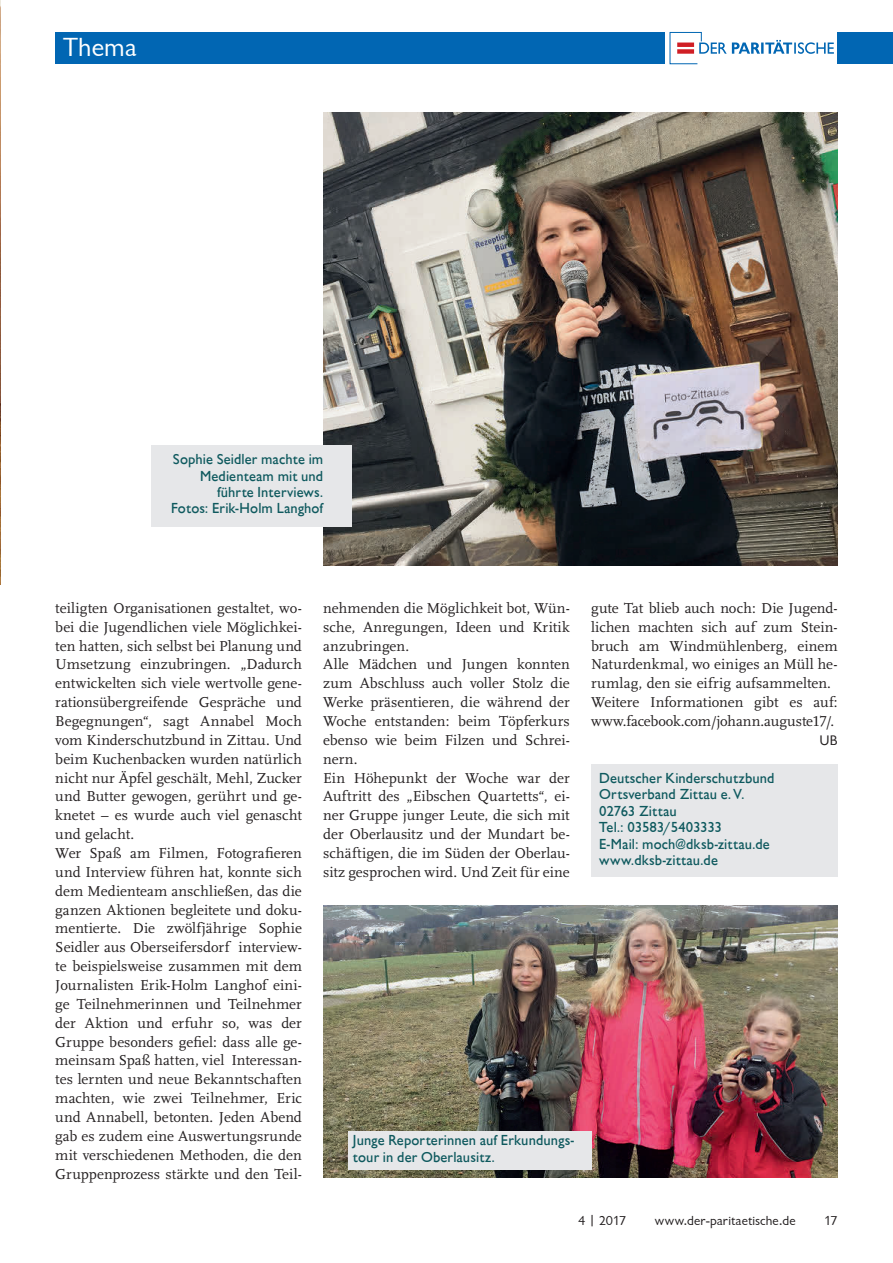
<style>
.page{position:relative;width:893px;height:1263px;background:#fff}
.page>*{position:absolute;margin:0;border:0;box-sizing:border-box;transform-origin:0 0}
.t1{font:27px "Chantilly";color:#fff}
.t2{font:15px/18.9px "Scala LF";letter-spacing:.005em;color:#231f20}
.t3{font:500 15px/16.5px "Chantilly";letter-spacing:.01em;color:#0e595e}
.t4{font:14.25px "Chantilly";color:#231f20}
.t5{font:13.5px "Chantilly";letter-spacing:.01em;color:#231f20}
</style>
<div class="page">
<div style="left:55px;top:32px;width:838px;height:32px;background:#0166b3"></div>
<div style="left:665px;top:30px;width:172px;height:36px;background:#fff"></div>
<svg style="left:669px;top:32px;width:165px;height:33px"></svg>
<img style="left:0;top:0;width:1px;height:585px">
<img style="left:323px;top:905px;width:515px;height:273px">
<img style="left:323px;top:113px;width:515px;height:453px">
<div style="left:591px;top:764px;width:247px;height:112px;background:#e6e7e9"></div>
<div style="left:151px;top:446px;width:201px;height:81px;background:#e6e7e9"></div>
<div style="left:349px;top:1131px;width:243px;height:38px;background:#e6e7e9"></div>
<h1 class="t1" style="left:63px;top:31px;width:75px">Thema</h1>
<p class="t3" style="left:171px;top:451px;width:154px;text-align:right">Sophie Seidler machte im<br>Medienteam mit und führte Interviews.<br>Fotos: Erik-Holm Langhof</p>
<p class="t2" style="left:55px;top:598px;width:248px">teiligten Organisationen gestaltet, wo&shy;bei die Jugendlichen viele Möglichkei&shy;ten hatten, sich selbst bei Planung und Umsetzung einzubringen. „Dadurch entwickelten sich viele wertvolle gene&shy;rationsübergreifende Gespräche und Begegnungen“, sagt Annabel Moch vom Kinderschutzbund in Zittau. Und beim Kuchenbacken wurden natürlich nicht nur Äpfel geschält, Mehl, Zucker und Butter gewogen, gerührt und ge&shy;knetet – es wurde auch viel genascht und gelacht.<br>Wer Spaß am Filmen, Fotografieren und Interview führen hat, konnte sich dem Medienteam anschließen, das die ganzen Aktionen begleitete und doku&shy;mentierte. Die zwölfjährige Sophie Seidler aus Oberseifersdorf interview&shy;te beispielsweise zusammen mit dem Journalisten Erik-Holm Langhof eini&shy;ge Teilnehmerinnen und Teilnehmer der Aktion und erfuhr so, was der Gruppe besonders gefiel: dass alle ge&shy;meinsam Spaß hatten, viel Interessan&shy;tes lernten und neue Bekanntschaften machten, wie zwei Teilnehmer, Eric und Annabell, betonten. Jeden Abend gab es zudem eine Auswertungsrunde mit verschiedenen Methoden, die den Gruppenprozess stärkte und den Teil-</p>
<p class="t2" style="left:323px;top:598px;width:248px">nehmenden die Möglichkeit bot, Wün&shy;sche, Anregungen, Ideen und Kritik anzubringen.<br>Alle Mädchen und Jungen konnten zum Abschluss auch voller Stolz die<br>Werke präsentieren, die während der<br>Woche entstanden: beim Töpferkurs ebenso wie beim Filzen und Schrei&shy;nern.<br>Ein Höhepunkt der Woche war der<br>Auftritt des „Eibschen Quartetts“, ei&shy;ner Gruppe junger Leute, die sich mit der Oberlausitz und der Mundart be&shy;schäftigen, die im Süden der Oberlau&shy;sitz gesprochen wird. Und Zeit für eine</p>
<p class="t2" style="left:591px;top:598px;width:248px">gute Tat blieb auch noch: Die Jugend&shy;lichen machten sich auf zum Stein&shy;bruch am Windmühlenberg, einem Naturdenkmal, wo einiges an Müll he&shy;rumlag, den sie eifrig aufsammelten.<br>Weitere Informationen gibt es auf: www.facebook.com/johann.auguste17/.</p>
<p class="t4" style="left:819px;top:732px;width:20px">UB</p>
<p class="t3" style="left:599px;top:769px;width:177px">Deutscher Kinderschutzbund<br>Ortsverband Zittau e.V.<br>02763 Zittau<br>Tel.: 03583/5403333<br>E-Mail: moch@dksb-zittau.de www.dksb-zittau.de</p>
<p class="t3" style="left:353px;top:1132px;width:222px">Junge Reporterinnen auf Erkundungs&shy;tour in der Oberlausitz.</p>
<p class="t5" style="left:578px;top:1212px;width:50px">4 | 2017</p>
<p class="t5" style="left:655px;top:1212px;width:142px">www.der-paritaetische.de</p>
<p class="t5" style="left:824px;top:1212px;width:15px">17</p>
</div>
